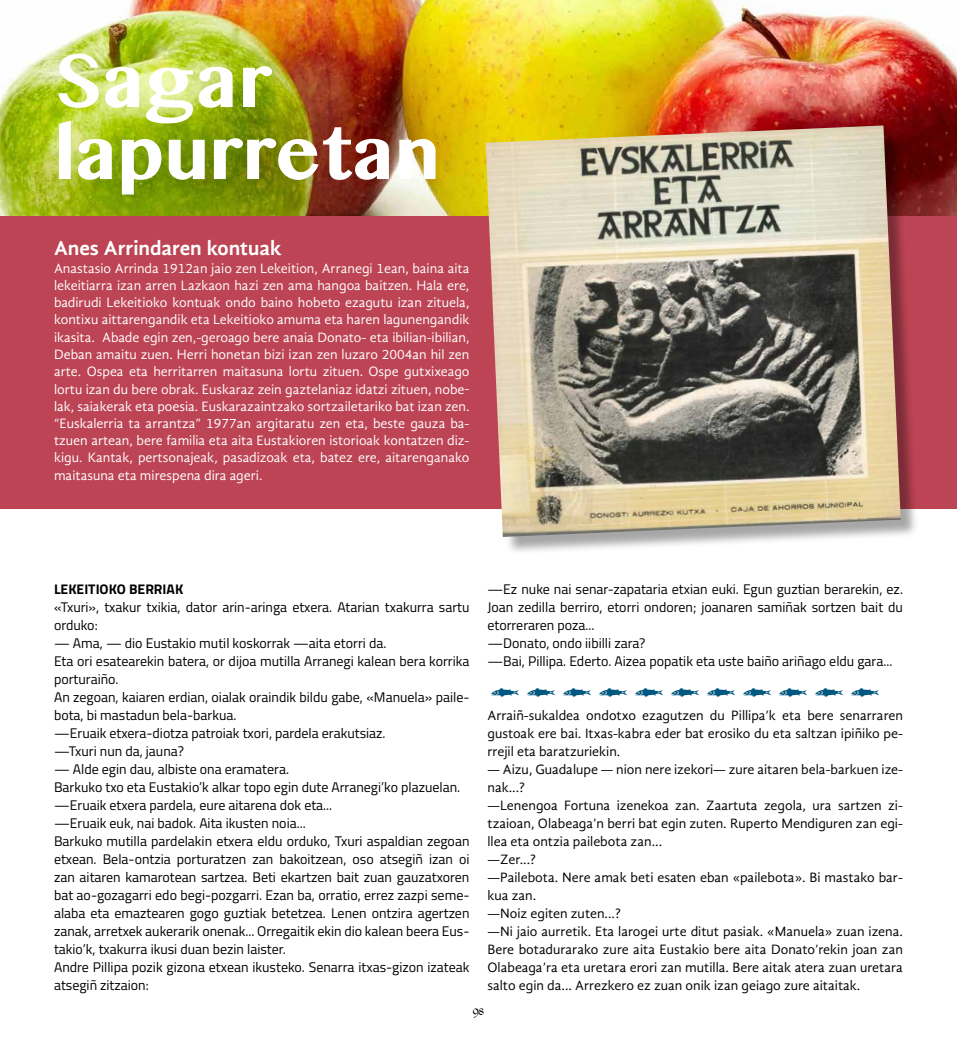
<style>
.page{position:relative;width:957px;height:1042px;background:#fff}
.page>*{position:absolute;margin:0;border:0;box-sizing:border-box;transform-origin:0 0}
.t1{font:700 75px/72px "Lao MN";color:#fff}
.t2{font:700 21px "Gandhi Sans";color:#fff}
.t3{font:15px "Kingthings Calligraphica Light";color:#000}
.t4{font:13.95px/18px "Titillium";color:#000}
.t5{font:13.95px/17.2px "Gandhi Sans";color:#fff;text-align:justify}
.t6{font:13.95px/18px "Gandhi Sans";color:#000;text-align:justify}
.t7{font:700 13.95px "Titillium";color:#000}
</style>
<div class="page">
<img style="left:0;top:0;width:957px;height:216px">
<div style="left:0;top:216px;width:957px;height:293px;background:#bd4454"></div>
<div style="left:488px;top:128px;width:431px;height:427px;background:#000;opacity:.35"></div>
<img style="left:485px;top:125px;width:415px;height:412px">
<h1 class="t1" style="left:54px;top:47px;width:387px">Sagar lapurretan</h1>
<h2 class="t2" style="left:54px;top:236px;width:229px">Anes Arrindaren kontuak</h2>
<p class="t5" style="left:54px;top:259px;width:417px">Anastasio Arrinda 1912an jaio zen Lekeition, Arranegi 1ean, baina aita lekeitiarra izan arren Lazkaon hazi zen ama hangoa baitzen. Hala ere, badirudi Lekeitioko kontuak ondo baino hobeto ezagutu izan zituela, kontixu aittarengandik eta Lekeitioko amuma eta haren lagunengandik ikasita. Abade egin zen,-geroago bere anaia Donato- eta ibilian-ibilian, Deban amaitu zuen. Herri honetan bizi izan zen luzaro 2004an hil zen arte. Ospea eta herritarren maitasuna lortu zituen. Ospe gutxixeago lortu izan du bere obrak. Euskaraz zein gaztelaniaz idatzi zituen, nobe&shy;lak, saiakerak eta poesia. Euskarazaintzako sortzailetariko bat izan zen. “Euskalerria ta arrantza” 1977an argitaratu zen eta, beste gauza ba&shy;tzuen artean, bere familia eta aita Eustakioren istorioak kontatzen diz&shy;kigu. Kantak, pertsonajeak, pasadizoak eta, batez ere, aitarenganako maitasuna eta mirespena dira ageri.</p>
<p class="t7" style="left:54px;top:578px;width:131px">LEKEITIOKO BERRIAK</p>
<p class="t4" style="left:54px;top:597px;width:417px">«Txuri», txakur txikia, dator arin-aringa etxera. Atarian txakurra sartu orduko:</p>
<p class="t4" style="left:54px;top:633px;width:417px">— Ama, — dio Eustakio mutil koskorrak —aita etorri da.<br>Eta ori esatearekin batera, or dijoa mutilla Arranegi kalean bera korrika porturaiño.<br>An zegoan, kaiaren erdian, oialak oraindik bildu gabe, «Manuela» paile&shy;bota, bi mastadun bela-barkua.<br>—Eruaik etxera-diotza patroiak txori, pardela erakutsiaz.<br>—Txuri nun da, jauna?</p>
<p class="t4" style="left:54px;top:759px;width:417px">— Alde egin dau, albiste ona eramatera.<br>Barkuko txo eta Eustakio’k alkar topo egin dute Arranegi’ko plazuelan. —Eruaik etxera pardela, eure aitarena dok eta...<br>—Eruaik euk, nai badok. Aita ikusten noia...<br>Barkuko mutilla pardelakin etxera eldu orduko, Txuri aspaldian zegoan etxean. Bela-ontzia porturatzen zan bakoitzean, oso atsegiñ izan oi zan aitaren kamarotean sartzea. Beti ekartzen bait zuan gauzatxoren bat ao-gozagarri edo begi-pozgarri. Ezan ba, orratio, errez zazpi seme&shy;alaba eta emaztearen gogo guztiak betetzea. Lenen ontzira agertzen zanak, arretxek aukerarik onenak... Orregaitik ekin dio kalean beera Eus&shy;takio’k, txakurra ikusi duan bezin laister.<br>Andre Pillipa pozik gizona etxean ikusteko. Senarra itxas-gizon izateak atsegiñ zitzaion:</p>
<p class="t4" style="left:487px;top:579px;width:417px">—Ez nuke nai senar-zapataria etxian euki. Egun guztian berarekin, ez.<br>Joan zedilla berriro, etorri ondoren; joanaren samiñak sortzen bait du etorreraren poza...<br>—Donato, ondo iibilli zara?<br>—Bai, Pillipa. Ederto. Aizea popatik eta uste baiño ariñago eldu gara...</p>
<p class="t6" style="left:487px;top:706px;width:417px">Arraiñ-sukaldea ondotxo ezagutzen du Pillipa’k eta bere senarraren gustoak ere bai. Itxas-kabra eder bat erosiko du eta saltzan ipiñiko pe&shy;rrejil eta baratzuriekin.</p>
<p class="t6" style="left:487px;top:760px;width:417px;text-align:left">— Aizu, Guadalupe — nion nere izekori— zure aitaren bela-barkuen ize&shy;nak...?<br>—Lenengoa Fortuna izenekoa zan. Zaartuta zegola, ura sartzen zi&shy;tzaioan, Olabeaga’n berri bat egin zuten. Ruperto Mendiguren zan egi&shy;llea eta ontzia pailebota zan...<br>—Zer...?<br>—Pailebota. Nere amak beti esaten eban «pailebota». Bi mastako bar&shy;kua zan.<br>—Noiz egiten zuten...?<br>—Ni jaio aurretik. Eta larogei urte ditut pasiak. «Manuela» zuan izena.<br>Bere botadurarako zure aita Eustakio bere aita Donato’rekin joan zan Olabeaga’ra eta uretara erori zan mutilla. Bere aitak atera zuan uretara salto egin da... Arrezkero ez zuan onik izan geiago zure aitaitak.</p>
<p class="t3" style="left:473px;top:1002px;width:13px">98</p>
</div>
